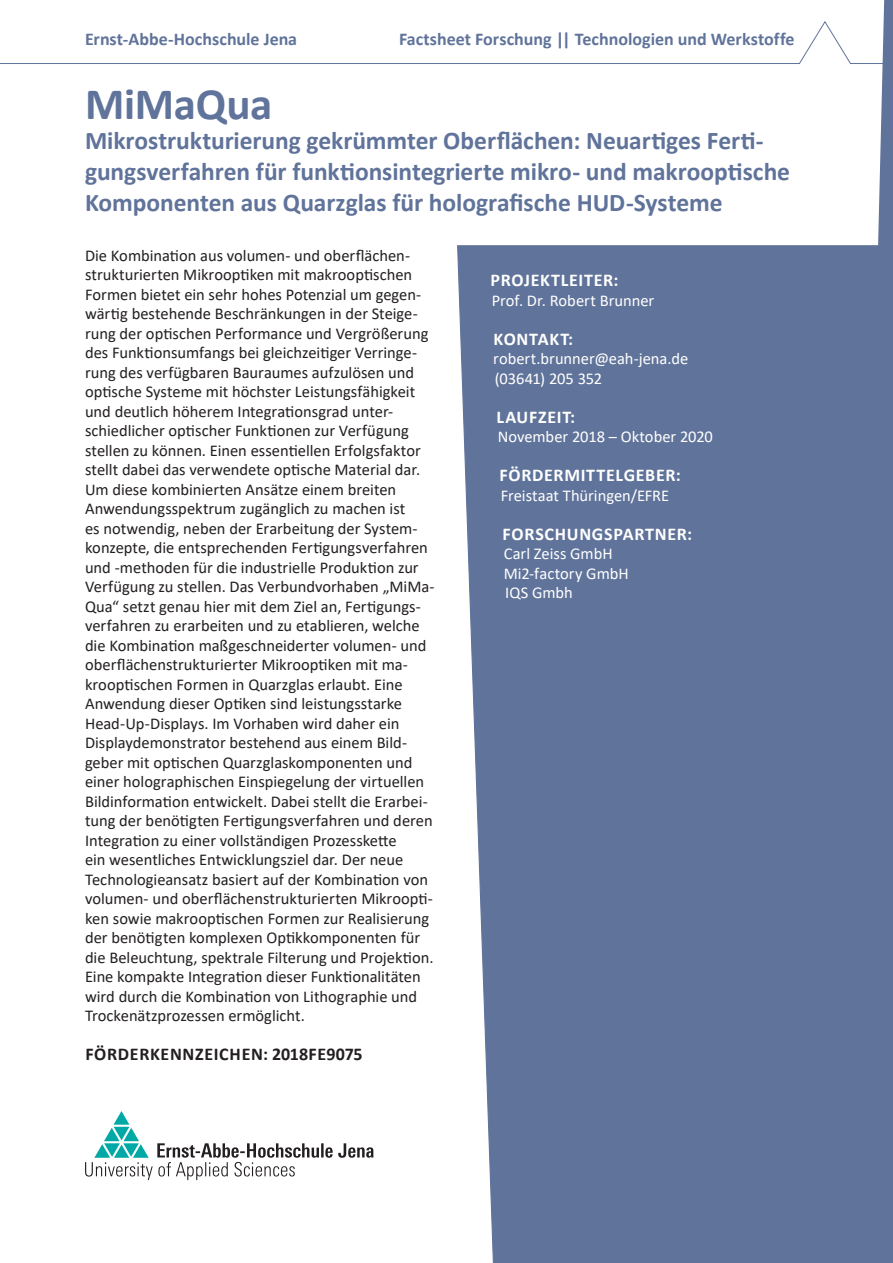
<style>
.page{position:relative;width:893px;height:1263px;background:#fff}
.page>*{position:absolute;margin:0;border:0;box-sizing:border-box;transform-origin:0 0}
.t1{font:700 45px "Calibri";letter-spacing:-.005em;color:#60739a}
.t2{font:700 25.5px/30.6px "Calibri";letter-spacing:-.005em;color:#60739a}
.t3{font:700 18px "Calibri";color:#60739a}
.t4{font:700 18px "Calibri";letter-spacing:.04em;color:#fff}
.t5{font:700 18px "Calibri";letter-spacing:.035em;color:#231f20}
.t6{font:16.5px/19.5px "Calibri";letter-spacing:-.005em;color:#231f20}
.t7{font:16.5px/19.5px "Calibri";letter-spacing:-.005em;color:#fff}
</style>
<div class="page">
<svg style="left:0;top:21px;width:853px;height:43px"></svg>
<svg style="left:853px;top:0;width:40px;height:245px"></svg>
<div style="left:457px;top:245px;width:436px;height:1018px;background:#60739a"></div>
<svg style="left:85px;top:1111px;width:288px;height:69px"></svg>
<p class="t3" style="left:85px;top:27px;width:214px">Ernst-Abbe-Hochschule Jena</p>
<p class="t3" style="left:399px;top:27px;width:397px">Factsheet Forschung || Technologien und Werkstoffe</p>
<h1 class="t1" style="left:85px;top:72px;width:189px">MiMaQua</h1>
<h2 class="t2" style="left:85px;top:125px;width:706px">Mikrostrukturierung gekrümmter Oberflächen: Neuartiges Ferti&shy;gungsverfahren für funktionsintegrierte mikro- und makrooptische<br>Komponenten aus Quarzglas für holografische HUD-Systeme</h2>
<p class="t6" style="left:85px;top:245px;width:351px">Die Kombination aus volumen- und oberflächen&shy;strukturierten Mikrooptiken mit makrooptischen Formen bietet ein sehr hohes Potenzial um gegen&shy;wärtig bestehende Beschränkungen in der Steige&shy;rung der optischen Performance und Vergrößerung des Funktionsumfangs bei gleichzeitiger Verringe&shy;rung des verfügbaren Bauraumes aufzulösen und optische Systeme mit höchster Leistungsfähigkeit und deutlich höherem Integrationsgrad unter&shy;schiedlicher optischer Funktionen zur Verfügung stellen zu können. Einen essentiellen Erfolgsfaktor stellt dabei das verwendete optische Material dar.<br>Um diese kombinierten Ansätze einem breiten Anwendungsspektrum zugänglich zu machen ist<br>es notwendig, neben der Erarbeitung der System&shy;konzepte, die entsprechenden Fertigungsverfahren und -methoden für die industrielle Produktion zur Verfügung zu stellen. Das Verbundvorhaben „MiMa-Qua“ setzt genau hier mit dem Ziel an, Fertigungs&shy;verfahren zu erarbeiten und zu etablieren, welche die Kombination maßgeschneiderter volumen- und oberflächenstrukturierter Mikrooptiken mit ma&shy;krooptischen Formen in Quarzglas erlaubt. Eine Anwendung dieser Optiken sind leistungsstarke Head-Up-Displays. Im Vorhaben wird daher ein Displaydemonstrator bestehend aus einem Bild&shy;geber mit optischen Quarzglaskomponenten und einer holographischen Einspiegelung der virtuellen Bildinformation entwickelt. Dabei stellt die Erarbei&shy;tung der benötigten Fertigungsverfahren und deren Integration zu einer vollständigen Prozesskette<br>ein wesentliches Entwicklungsziel dar. Der neue Technologieansatz basiert auf der Kombination von volumen- und oberflächenstrukturierten Mikroopti&shy;ken sowie makrooptischen Formen zur Realisierung der benötigten komplexen Optikkomponenten für die Beleuchtung, spektrale Filterung und Projektion.<br>Eine kompakte Integration dieser Funktionalitäten wird durch die Kombination von Lithographie und Trockenätzprozessen ermöglicht.</p>
<p class="t5" style="left:85px;top:1041px;width:279px">FÖRDERKENNZEICHEN: 2018FE9075</p>
<p class="t4" style="left:491px;top:268px;width:129px">PROJEKTLEITER:</p>
<p class="t7" style="left:492px;top:290px;width:164px">Prof. Dr. Robert Brunner</p>
<p class="t4" style="left:494px;top:326px;width:81px">KONTAKT:</p>
<p class="t7" style="left:493px;top:349px;width:196px">robert.brunner@eah-jena.de (03641) 205 352</p>
<p class="t4" style="left:497px;top:404px;width:80px">LAUFZEIT:</p>
<p class="t7" style="left:498px;top:427px;width:217px">November 2018 – Oktober 2020</p>
<p class="t4" style="left:500px;top:463px;width:183px">FÖRDERMITTELGEBER:</p>
<p class="t7" style="left:501px;top:485px;width:170px">Freistaat Thüringen/EFRE</p>
<p class="t4" style="left:503px;top:521px;width:191px">FORSCHUNGSPARTNER:</p>
<p class="t7" style="left:504px;top:544px;width:126px">Carl Zeiss GmbH<br>Mi2-factory GmbH<br>IQS Gmbh</p>
</div>
